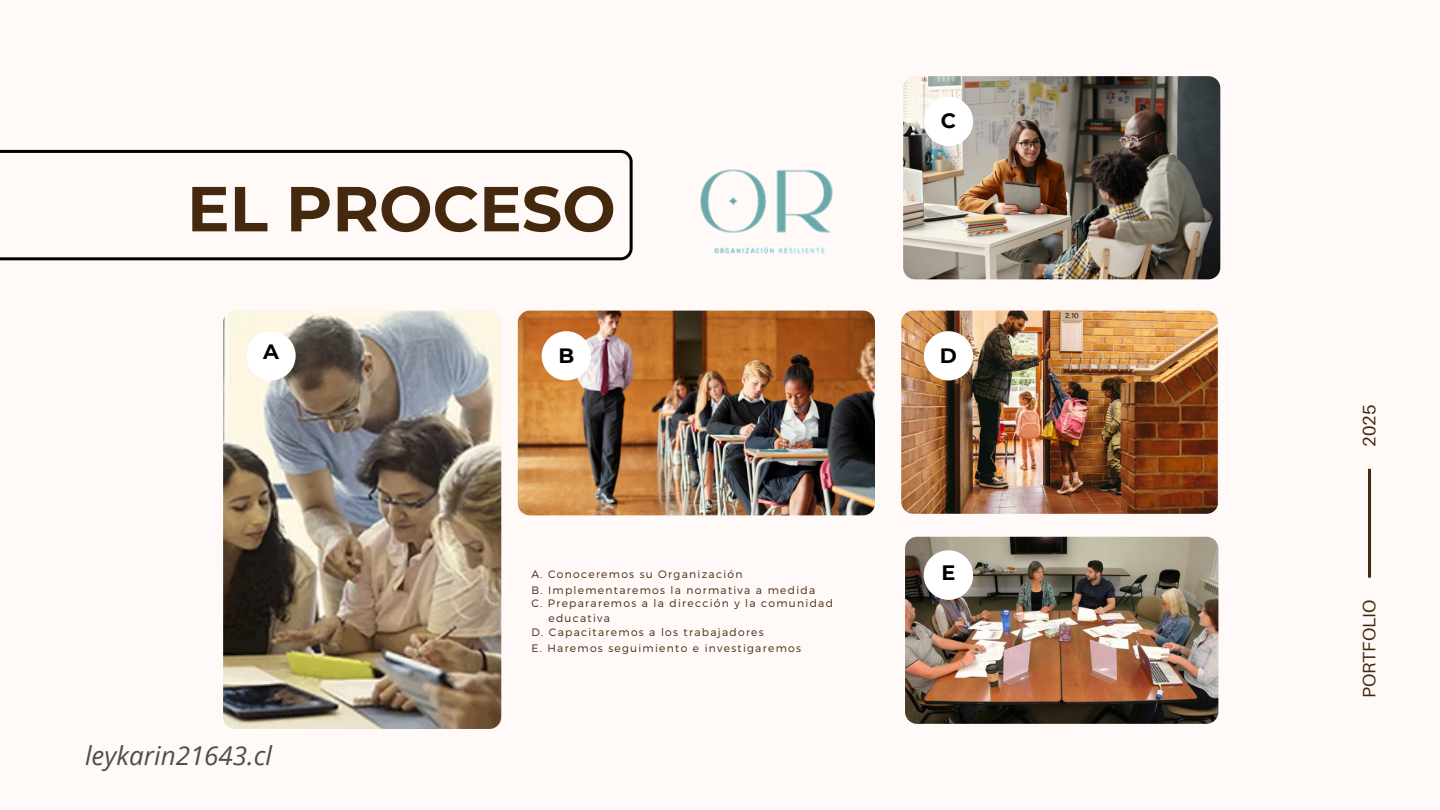
<style>
.page{position:relative;width:1440px;height:810px;background:#fff9f7}
.page>*{position:absolute;margin:0;border:0;box-sizing:border-box;transform-origin:0 0}
.t1{font:700 63.5px "Montserrat";color:#44290f}
.t2{font:italic 26px "Open Sans";color:#534c4d}
.t3{font:700 20.8px "Montserrat";color:#000}
.t4{font:700 20.7px "Montserrat";color:#000}
.t5{font:18px "Aileron";color:#44290f}
.t6{font:300 10.7px "Montserrat";letter-spacing:.12em;color:#44290f}
</style>
<div class="page">
<img style="left:223px;top:311px;width:278px;height:418px;border-radius:12px">
<img style="left:518px;top:311px;width:357px;height:204px;border-radius:12px">
<img style="left:901px;top:311px;width:317px;height:203px;border-radius:12px">
<img style="left:903px;top:76px;width:317px;height:203px;border-radius:12px">
<img style="left:905px;top:537px;width:313px;height:187px;border-radius:12px">
<div style="left:924px;top:550px;width:49px;height:50px;background:#fff;border-radius:50%"></div>
<div style="left:924px;top:331px;width:49px;height:49px;background:#fff;border-radius:50%"></div>
<div style="left:924px;top:97px;width:49px;height:49px;background:#fff;border-radius:50%"></div>
<div style="left:542px;top:331px;width:49px;height:49px;background:#fff;border-radius:50%"></div>
<div style="left:246px;top:331px;width:50px;height:49px;background:#fff;border-radius:50%"></div>
<svg style="left:0;top:150px;width:632px;height:110px"></svg>
<hr style="left:1368px;top:469px;width:3px;height:109px;background:#44290f">
<img style="left:700px;top:169px;width:133px;height:85px">
<p class="t1" style="left:187px;top:170px;width:430px">EL PROCESO</p>
<p class="t4" style="left:263px;top:339px;width:17px">A</p>
<p class="t4" style="left:558px;top:343px;width:17px">B</p>
<h2 class="t6" style="left:531px;top:567px;width:213px">A. Conoceremos su Organización</h2>
<p class="t2" style="left:85px;top:738px;width:189px">leykarin21643.cl</p>
<p class="t6" style="left:531px;top:583px;width:285px">B. Implementaremos la normativa a medida</p>
<p class="t6" style="left:531px;top:596px;width:303px">C. Prepararemos a la dirección y la comunidad</p>
<p class="t6" style="left:548px;top:611px;width:63px">educativa</p>
<p class="t6" style="left:531px;top:641px;width:271px">E. Haremos seguimiento e investigaremos</p>
<p class="t6" style="left:531px;top:625px;width:234px">D. Capacitaremos a los trabajadores</p>
<p class="t4" style="left:941px;top:108px;width:17px">C</p>
<p class="t4" style="left:940px;top:343px;width:19px">D</p>
<h1 class="t3" style="left:941px;top:560px;width:15px">E</h1>
<p class="t5" style="left:1358px;top:447px;width:43px;rotate:-90deg">2025</p>
<p class="t5" style="left:1358px;top:698px;width:100px;rotate:-90deg">PORTFOLIO</p>
</div>
